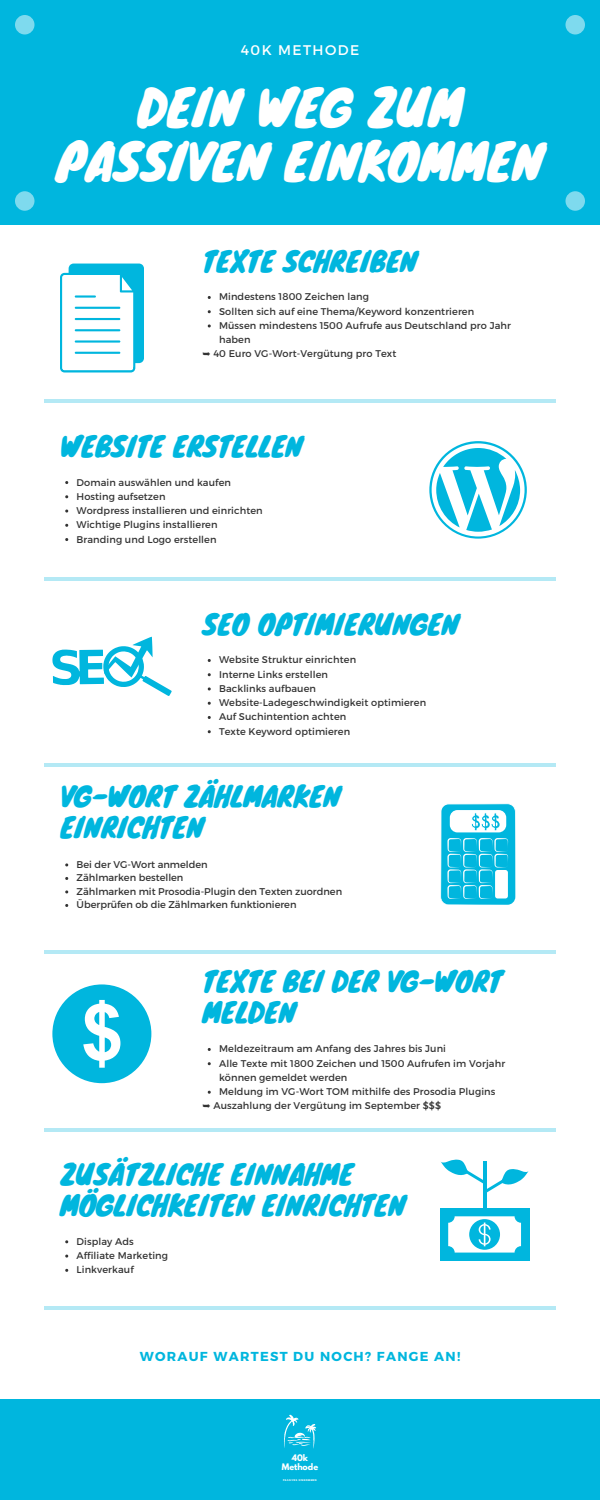
<style>
.page{position:relative;width:600px;height:1500px;background:#fff}
.page>*{position:absolute;margin:0;border:0;box-sizing:border-box;transform-origin:0 0}
.t1{font:49.2px/54px "Knewave";color:#fff;text-align:center}
.t2{font:27.2px/30.8px "Knewave";color:#00b6de}
.t3{font:14px "Montserrat";letter-spacing:.1em;color:#fff}
.t4{font:700 13px "Montserrat";letter-spacing:.1em;color:#00b6de}
.t5{font:9.8px/14.2px "Montserrat";letter-spacing:.01em;color:#333}
.t6{font:700 8px/8.9px "League Spartan";color:#fff;text-align:center}
.t7{font:700 2.2px "League Spartan";letter-spacing:.18em;color:#fff}
.s1{font-family:"DejaVu Sans"}
</style>
<div class="page">
<div style="left:0;top:0;width:600px;height:225px;background:#00b6de"></div>
<div style="left:15px;top:15px;width:20px;height:19px;background:#7edaee;border-radius:50%"></div>
<div style="left:566px;top:15px;width:19px;height:19px;background:#7edaee;border-radius:50%"></div>
<div style="left:566px;top:191px;width:19px;height:20px;background:#7edaee;border-radius:50%"></div>
<svg style="left:15px;top:191px;width:20px;height:20px"></svg>
<hr style="left:44px;top:399px;width:512px;height:4px;background:#b4e9f5">
<hr style="left:44px;top:577px;width:512px;height:3px;background:#00b6de">
<hr style="left:44px;top:763px;width:512px;height:4px;background:#b4e9f5">
<hr style="left:44px;top:950px;width:512px;height:4px;background:#b4e9f5">
<hr style="left:44px;top:1128px;width:512px;height:4px;background:#b4e9f5">
<hr style="left:44px;top:1306px;width:512px;height:3px;background:#00b6de">
<div style="left:0;top:1400px;width:600px;height:100px;background:#00b6de"></div>
<svg style="left:60px;top:264px;width:84px;height:108px"></svg>
<hr style="left:75px;top:295px;width:21px;height:3px;background:#00b6de">
<hr style="left:75px;top:307px;width:45px;height:2px;background:#00b6de">
<hr style="left:75px;top:318px;width:45px;height:2px;background:#00b6de">
<hr style="left:75px;top:329px;width:45px;height:2px;background:#00b6de">
<hr style="left:75px;top:340px;width:45px;height:3px;background:#00b6de">
<hr style="left:75px;top:352px;width:45px;height:2px;background:#00b6de">
<svg style="left:284px;top:1415px;width:32px;height:34px"></svg>
<svg style="left:429px;top:441px;width:98px;height:98px"></svg>
<svg style="left:52px;top:637px;width:120px;height:59px"></svg>
<svg style="left:440px;top:803px;width:76px;height:102px"></svg>
<div style="left:52px;top:984px;width:99px;height:99px;background:#00b6de;border-radius:50%"></div>
<svg style="left:83px;top:1000px;width:37px;height:68px"></svg>
<div style="left:440px;top:1208px;width:89px;height:53px;background:#00b6de"></div>
<div style="left:448px;top:1216px;width:73px;height:37px;background:#fff;border-radius:6px"></div>
<div style="left:469px;top:1219px;width:31px;height:31px;background:#00b6de;border-radius:50%"></div>
<svg style="left:479px;top:1223px;width:12px;height:23px"></svg>
<svg style="left:441px;top:1159px;width:88px;height:34px"></svg>
<hr style="left:483px;top:1161px;width:4px;height:47px;background:#00b6de">
<h3 class="t3" style="left:241px;top:41px;width:120px">40K METHODE</h3>
<h1 class="t1" style="left:56px;top:79px;width:489px">DEIN WEG ZUM<br>PASSIVEN EINKOMMEN</h1>
<h2 class="t2" style="left:202px;top:245px;width:216px">TEXTE SCHREIBEN</h2>
<p class="t5" style="left:219px;top:290px;width:152px">Mindestens 1800 Zeichen lang</p>
<p class="t5" style="left:219px;top:304px;width:257px">Sollten sich auf eine Thema/Keyword konzentrieren</p>
<p class="t5" style="left:219px;top:318px;width:293px">Müssen mindestens 1500 Aufrufe aus Deutschland pro Jahr</p>
<p class="t5" style="left:219px;top:333px;width:33px">haben</p>
<p class="t5" style="left:202px;top:347px;width:195px"><span class="s1">➥</span> 40 Euro VG-Wort-Vergütung pro Text</p>
<h2 class="t2" style="left:60px;top:430px;width:244px">WEBSITE ERSTELLEN</h2>
<p class="t5" style="left:77px;top:475px;width:188px">Domain auswählen und kaufen<br>Hosting aufsetzen<br>Wordpress installieren und einrichten<br>Wichtige Plugins installieren<br>Branding und Logo erstellen</p>
<h2 class="t2" style="left:202px;top:608px;width:258px">SEO OPTIMIERUNGEN</h2>
<p class="t5" style="left:219px;top:653px;width:209px">Website Struktur einrichten<br>Interne Links erstellen<br>Backlinks aufbauen<br>Website-Ladegeschwindigkeit optimieren<br>Auf Suchintention achten<br>Texte Keyword optimieren</p>
<h2 class="t2" style="left:60px;top:780px;width:282px">VG-WORT ZÄHLMARKEN<br>EINRICHTEN</h2>
<p class="t5" style="left:77px;top:858px;width:267px;line-height:13.5px">Bei der VG-Wort anmelden<br>Zählmarken bestellen<br>Zählmarken mit Prosodia-Plugin den Texten zuordnen Überprüfen ob die Zählmarken funktionieren</p>
<h2 class="t2" style="left:202px;top:965px;width:301px">TEXTE BEI DER VG-WORT<br>MELDEN</h2>
<p class="t5" style="left:219px;top:1042px;width:228px">Meldezeitraum am Anfang des Jahres bis Juni</p>
<p class="t5" style="left:219px;top:1056px;width:288px">Alle Texte mit 1800 Zeichen und 1500 Aufrufen im Vorjahr</p>
<p class="t5" style="left:219px;top:1070px;width:130px">können gemeldet werden</p>
<p class="t5" style="left:219px;top:1085px;width:278px">Meldung im VG-Wort TOM mithilfe des Prosodia Plugins</p>
<p class="t5" style="left:202px;top:1099px;width:240px"><span class="s1">➥</span> Auszahlung der Vergütung im September $$$</p>
<h2 class="t2" style="left:60px;top:1158px;width:347px">ZUSÄTZLICHE EINNAHME<br>MÖGLICHKEITEN EINRICHTEN</h2>
<p class="t5" style="left:77px;top:1234px;width:93px">Display Ads<br>Affiliate Marketing<br>Linkverkauf</p>
<h3 class="t4" style="left:140px;top:1348px;width:322px">WORAUF WARTEST DU NOCH? FANGE AN!</h3>
<p class="t6" style="left:282px;top:1453px;width:38px">40k<br>Methode</p>
<p class="t7" style="left:283px;top:1479px;width:35px">PASSIVES EINKOMMEN</p>
</div>
